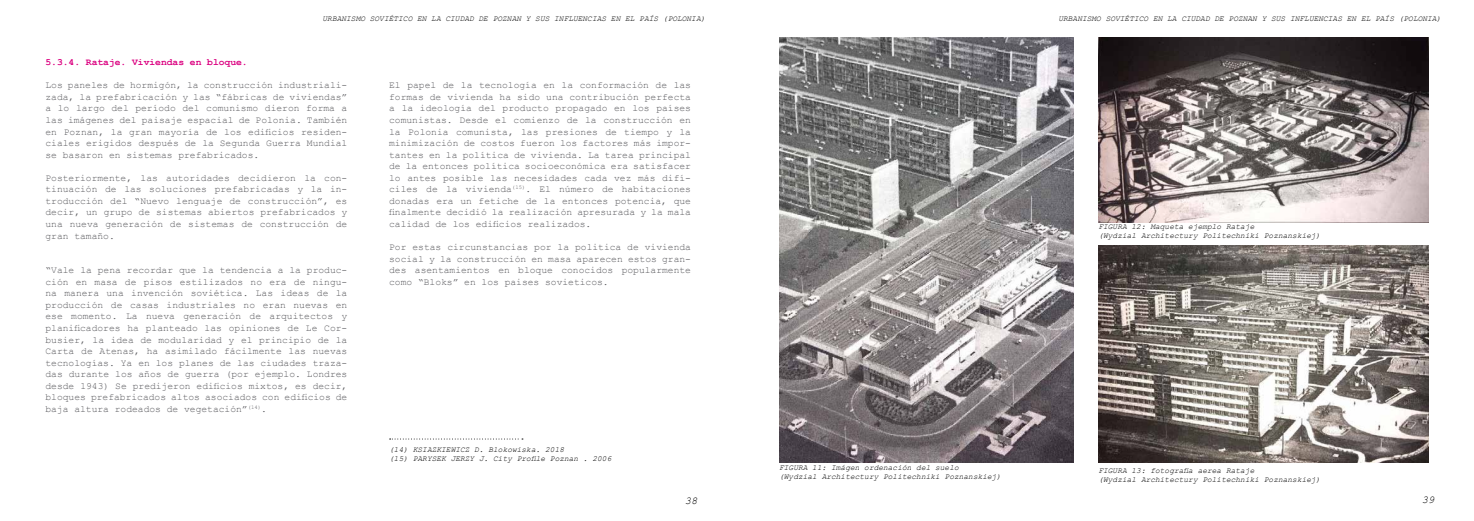
<style>
.page{position:relative;width:1474px;height:521px;background:#fff}
.page>*{position:absolute;margin:0;border:0;box-sizing:border-box;transform-origin:0 0}
.t1{font:italic 10.5px "Courier New";color:#000}
.t2{font:9.62px/11.5px "Courier New";color:#5b5b5f;text-align:justify}
.t3{font:700 9.62px "Courier New";color:#db0080}
.t4{font:italic 7.88px/9.5px "Courier New";color:#000}
</style>
<div class="page">
<img style="left:779px;top:37px;width:294px;height:425px">
<img style="left:1098px;top:37px;width:329px;height:185px">
<img style="left:1098px;top:245px;width:329px;height:217px">
<svg style="left:389px;top:438px;width:134px;height:1px"></svg>
<p class="t4" style="left:322px;top:14px;width:384px">URBANISMO SOVIÉTICO EN LA CIUDAD DE POZNAN Y SUS INFLUENCIAS EN EL PAÍS (POLONIA)</p>
<p class="t4" style="left:1058px;top:14px;width:384px">URBANISMO SOVIÉTICO EN LA CIUDAD DE POZNAN Y SUS INFLUENCIAS EN EL PAÍS (POLONIA)</p>
<p class="t3" style="left:46px;top:56px;width:204px">5.3.4. Rataje. Viviendas en bloque.</p>
<p class="t2" style="left:46px;top:79px;width:303px">Los paneles de hormigón, la construcción industriali&shy;zada, la prefabricación y las “fábricas de viviendas” a lo largo del período del comunismo dieron forma a las imágenes del paisaje espacial de Polonia. También en Poznan, la gran mayoría de los edificios residen&shy;ciales erigidos después de la Segunda Guerra Mundial se basaron en sistemas prefabricados.</p>
<p class="t2" style="left:46px;top:172px;width:303px">Posteriormente, las autoridades decidieron la con&shy;tinuación de las soluciones prefabricadas y la in&shy;troducción del “Nuevo lenguaje de construcción”, es decir, un grupo de sistemas abiertos prefabricados y una nueva generación de sistemas de construcción de gran tamaño.</p>
<p class="t2" style="left:46px;top:264px;width:303px">“Vale la pena recordar que la tendencia a la produc&shy;ción en masa de pisos estilizados no era de ningu&shy;na manera una invención soviética. Las ideas de la producción de casas industriales no eran nuevas en ese momento. La nueva generación de arquitectos y planificadores ha planteado las opiniones de Le Cor&shy;busier, la idea de modularidad y el principio de la Carta de Atenas, ha asimilado fácilmente las nuevas tecnologías. Ya en los planes de las ciudades traza&shy;das durante los años de guerra (por ejemplo. Londres desde 1943) Se predijeron edificios mixtos, es decir, bloques prefabricados altos asociados con edificios de baja altura rodeados de vegetación”<sup>(14)</sup>.</p>
<p class="t2" style="left:389px;top:79px;width:303px">El papel de la tecnología en la conformación de las formas de vivienda ha sido una contribución perfecta a la ideología del producto propagado en los países comunistas. Desde el comienzo de la construcción en la Polonia comunista, las presiones de tiempo y la minimización de costos fueron los factores más impor&shy;tantes en la política de vivienda. La tarea principal de la entonces política socioeconómica era satisfacer lo antes posible las necesidades cada vez más difí&shy;ciles de la vivienda<sup>(15)</sup>. El número de habitaciones donadas era un fetiche de la entonces potencia, que finalmente decidió la realización apresurada y la mala calidad de los edificios realizados.</p>
<p class="t2" style="left:389px;top:241px;width:303px">Por estas circunstancias por la politica de vivienda social y la construcción en masa aparecen estos gran&shy;des asentamientos en bloque conocidos popularmente como “Bloks” en los paises sovieticos.</p>
<p class="t4" style="left:389px;top:444px;width:224px">(14) KSIAZKIEWICZ D. Blokowiska. 2018<br>(15) PARYSEK JERZY J. City Profile Poznan . 2006</p>
<p class="t4" style="left:1098px;top:221px;width:224px">FIGURA 12: Maqueta ejemplo Rataje<br>(Wydzial Architectury Politechniki Poznanskiej)</p>
<p class="t4" style="left:779px;top:462px;width:224px">FIGURA 11: Imágen ordenación del suelo<br>(Wydzial Architectury Politechniki Poznanskiej)</p>
<p class="t4" style="left:1098px;top:465px;width:224px">FIGURA 13: fotografia aerea Rataje<br>(Wydzial Architectury Politechniki Poznanskiej)</p>
<p class="t1" style="left:684px;top:493px;width:14px">38</p>
<p class="t1" style="left:1421px;top:492px;width:14px">39</p>
</div>
